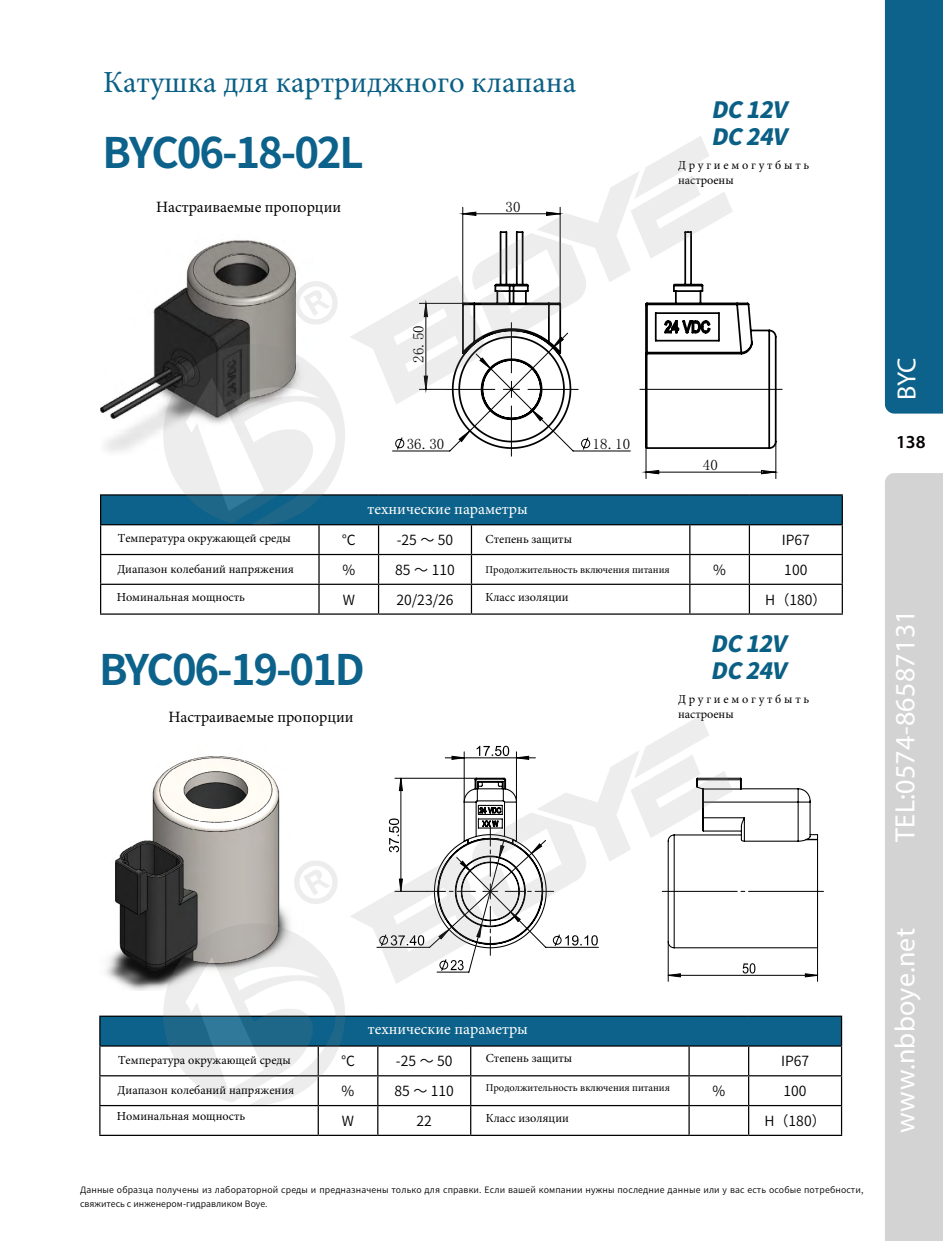
<style>
.page{position:relative;width:943px;height:1241px;background:#fff}
.page>*{position:absolute;margin:0;border:0;box-sizing:border-box;transform-origin:0 0}
.t1{font:700 42px "Source Han Sans CN";letter-spacing:-.05em;color:#0c628a}
.t2{font:30.62px "Minion Pro";color:#0a5f85}
.t3{font:28px "Myriad Variable Concept";color:#fff}
.t4{font:26.25px "Myriad Variable Concept";color:#fff}
.t5{font:italic 800 22.4px/26.9px "Source Han Sans CN";color:#0a5f85}
.t6{font:18.38px "Myriad Variable Concept";color:#040000}
.t7{font:15.75px "Minion Pro";color:#000}
.t8{font:15.75px "Minion Pro";color:#fff}
.t9{font:15.05px "Fang Song";color:#000}
.t10{font:14px "Source Han Sans CN";color:#000}
.t11{font:12.25px/14.7px "Minion Pro";color:#000}
.t12{font:10.5px "Minion Pro";color:#000}
.t13{font:8.75px/14px "Source Han Sans CN";letter-spacing:.015em;color:#000}
</style>
<div class="page">
<div style="left:885px;top:473px;width:58px;height:767px;background:#d3d3d4"></div>
<div style="left:884px;top:0;width:59px;height:413px;background:#0c628a"></div>
<div style="left:101px;top:495px;width:741px;height:29px;background:#0c628a"></div>
<hr style="left:841px;top:525px;width:2px;height:29px;background:#000">
<hr style="left:100px;top:554px;width:219px;height:1px;background:#000">
<hr style="left:749px;top:554px;width:94px;height:1px;background:#000">
<hr style="left:841px;top:555px;width:2px;height:28px;background:#000">
<hr style="left:100px;top:583px;width:219px;height:2px;background:#000">
<hr style="left:749px;top:583px;width:94px;height:2px;background:#000">
<hr style="left:841px;top:585px;width:2px;height:28px;background:#000">
<hr style="left:100px;top:613px;width:219px;height:1px;background:#000">
<hr style="left:319px;top:613px;width:59px;height:1px;background:#000">
<hr style="left:378px;top:613px;width:93px;height:1px;background:#000">
<hr style="left:471px;top:613px;width:219px;height:1px;background:#000">
<hr style="left:690px;top:613px;width:59px;height:1px;background:#000">
<hr style="left:749px;top:613px;width:94px;height:1px;background:#000">
<hr style="left:100px;top:494px;width:219px;height:1px;background:#000">
<svg style="left:100px;top:495px;width:1px;height:118px"></svg>
<hr style="left:749px;top:494px;width:94px;height:1px;background:#000">
<hr style="left:841px;top:495px;width:2px;height:29px;background:#000">
<hr style="left:100px;top:524px;width:219px;height:1px;background:#000">
<hr style="left:749px;top:524px;width:94px;height:1px;background:#000">
<img style="left:100px;top:303px;width:63px;height:149px">
<div style="left:100px;top:1016px;width:741px;height:29px;background:#0c628a"></div>
<hr style="left:99px;top:1074px;width:219px;height:2px;background:#000">
<hr style="left:748px;top:1074px;width:94px;height:2px;background:#000">
<hr style="left:99px;top:1104px;width:219px;height:1px;background:#000">
<hr style="left:748px;top:1104px;width:94px;height:1px;background:#000">
<hr style="left:99px;top:1134px;width:219px;height:1px;background:#000">
<hr style="left:318px;top:1134px;width:60px;height:1px;background:#000">
<hr style="left:378px;top:1134px;width:92px;height:1px;background:#000">
<hr style="left:470px;top:1134px;width:219px;height:1px;background:#000">
<hr style="left:689px;top:1134px;width:59px;height:1px;background:#000">
<hr style="left:748px;top:1134px;width:94px;height:1px;background:#000">
<hr style="left:99px;top:1015px;width:219px;height:1px;background:#000">
<svg style="left:99px;top:1016px;width:1px;height:118px"></svg>
<hr style="left:748px;top:1015px;width:94px;height:1px;background:#000">
<svg style="left:841px;top:1016px;width:1px;height:118px"></svg>
<hr style="left:99px;top:1045px;width:219px;height:1px;background:#000">
<hr style="left:748px;top:1045px;width:94px;height:1px;background:#000">
<img style="left:106px;top:773px;width:57px;height:217px">
<hr style="left:639px;top:389px;width:143px;height:1px;background:#000">
<svg style="left:163px;top:136px;width:613px;height:477px"></svg>
<svg style="left:163px;top:715px;width:660px;height:419px"></svg>
<h2 class="t2" style="left:103px;top:61px;width:474px">Катушка для картриджного клапана</h2>
<h1 class="t1" style="left:102px;top:129px;width:263px">BYC06-18-02L</h1>
<p class="t7" style="left:156px;top:196px;width:187px">Настраиваемые пропорции</p>
<p class="t9" style="left:505px;top:198px;width:17px">30</p>
<h3 class="t5" style="left:711px;top:97px;width:88px">DC12V<br>DC24V</h3>
<p class="t11" style="left:678px;top:157px;width:133px">Д р у г и е м о г у т б ы т ь настроены</p>
<p class="t9" style="left:410px;top:363px;width:39px;rotate:-90deg">26.50</p>
<p class="t11" style="left:118px;top:531px;width:174px">Температура окружающей среды</p>
<p class="t11" style="left:117px;top:561px;width:178px">Диапазон колебаний напряжения</p>
<p class="t11" style="left:117px;top:589px;width:130px">Номинальная мощность</p>
<p class="t9" style="left:407px;top:436px;width:39px">36.30</p>
<p class="t9" style="left:592px;top:436px;width:39px">18.10</p>
<p class="t8" style="left:367px;top:498px;width:162px">технические параметры</p>
<p class="t9" style="left:702px;top:457px;width:17px">40</p>
<p class="t10" style="left:342px;top:532px;width:15px">℃</p>
<p class="t10" style="left:397px;top:532px;width:58px">-25 ～ 50</p>
<p class="t10" style="left:781px;top:532px;width:30px">IP67</p>
<p class="t10" style="left:342px;top:561px;width:14px">%</p>
<p class="t10" style="left:395px;top:561px;width:61px">85 ～ 110</p>
<p class="t10" style="left:713px;top:561px;width:14px">%</p>
<p class="t10" style="left:784px;top:561px;width:25px">100</p>
<p class="t10" style="left:343px;top:591px;width:14px">W</p>
<p class="t10" style="left:396px;top:591px;width:59px">20/23/26</p>
<p class="t10" style="left:765px;top:591px;width:63px">H（180）</p>
<p class="t11" style="left:485px;top:531px;width:88px">Степень защиты</p>
<p class="t12" style="left:485px;top:562px;width:186px">Продолжительность включения питания</p>
<p class="t11" style="left:485px;top:589px;width:85px">Класс изоляции</p>
<h1 class="t1" style="left:99px;top:646px;width:267px">BYC06-19-01D</h1>
<p class="t7" style="left:168px;top:706px;width:187px">Настраиваемые пропорции</p>
<h3 class="t5" style="left:710px;top:631px;width:88px">DC12V<br>DC24V</h3>
<p class="t11" style="left:678px;top:691px;width:133px">Д р у г и е м о г у т б ы т ь настроены</p>
<h3 class="t4" style="left:891px;top:400px;width:43px;rotate:-90deg">BYC</h3>
<h3 class="t6" style="left:896px;top:431px;width:28px">138</h3>
<h3 class="t3" style="left:888px;top:841px;width:229px;rotate:-90deg">TEL:0574-865871 31</h3>
<p class="t11" style="left:118px;top:1052px;width:174px">Температура окружающей среды</p>
<p class="t11" style="left:117px;top:1076px;width:179px;line-height:26.2px">Диапазон колебаний напряжения<br>Номинальная мощность</p>
<p class="t8" style="left:368px;top:1017px;width:162px">технические параметры</p>
<p class="t11" style="left:486px;top:1050px;width:88px">Степень защиты</p>
<p class="t12" style="left:486px;top:1080px;width:186px">Продолжительность включения питания</p>
<p class="t11" style="left:486px;top:1110px;width:85px">Класс изоляции</p>
<p class="t10" style="left:341px;top:1052px;width:15px">℃</p>
<p class="t10" style="left:396px;top:1052px;width:58px">-25 ～ 50</p>
<p class="t10" style="left:781px;top:1052px;width:30px">IP67</p>
<p class="t10" style="left:341px;top:1082px;width:14px">%</p>
<p class="t10" style="left:394px;top:1082px;width:61px">85 ～ 110</p>
<p class="t10" style="left:712px;top:1082px;width:14px">%</p>
<p class="t10" style="left:783px;top:1082px;width:25px">100</p>
<p class="t10" style="left:342px;top:1112px;width:14px">W</p>
<p class="t10" style="left:416px;top:1112px;width:17px">22</p>
<p class="t10" style="left:764px;top:1112px;width:63px">H（180）</p>
<p class="t13" style="left:80px;top:1182px;width:785px">Данные образца получены из лабораторной среды и предназначены только для справки. Если вашей компании нужны последние данные или у вас есть особые потребности, свяжитесь с инженером-гидравликом Boye.</p>
<h3 class="t3" style="left:888px;top:1132px;width:205px;rotate:-90deg">www.nbboye.net</h3>
</div>
